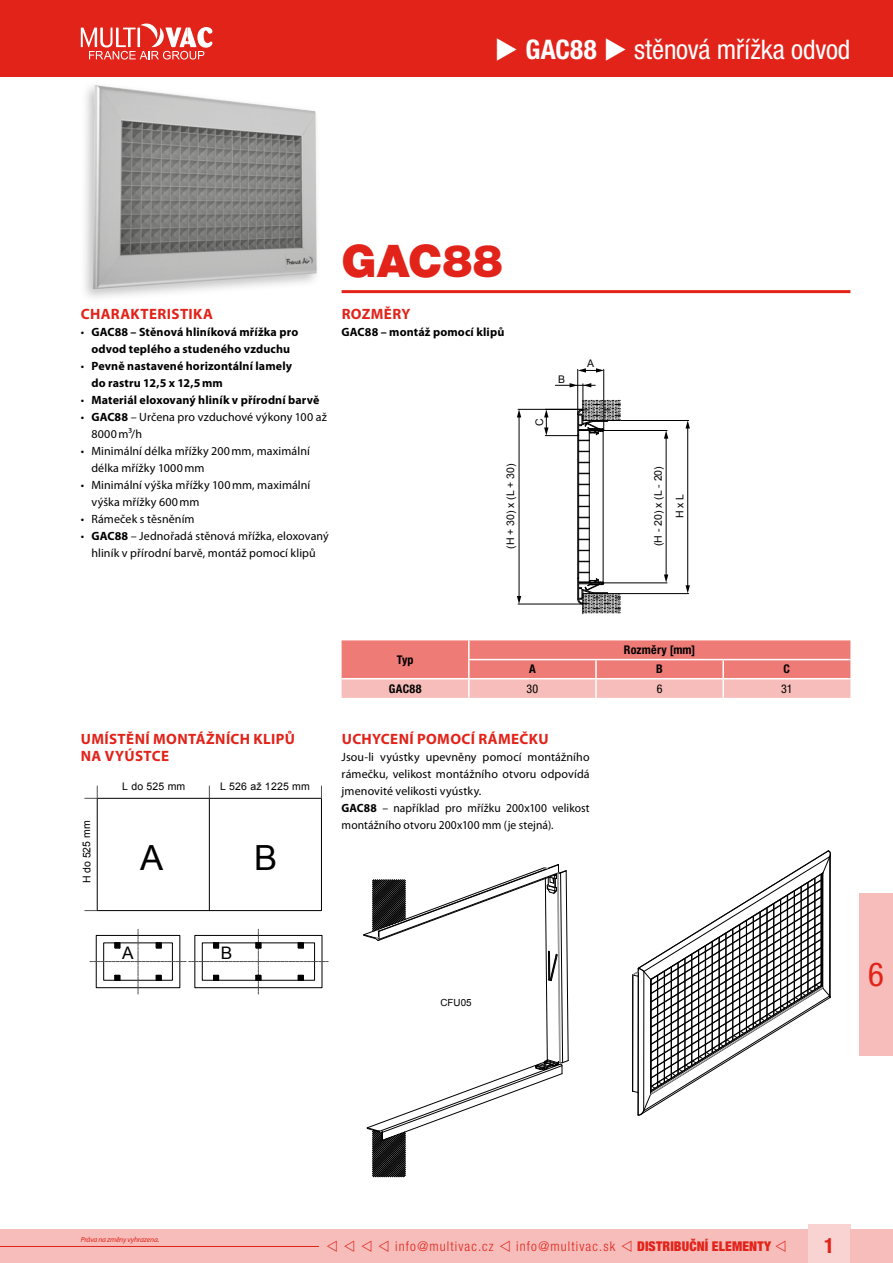
<style>
.page{position:relative;width:893px;height:1263px;background:#fff}
.page>*{position:absolute;margin:0;border:0;box-sizing:border-box;transform-origin:0 0}
.t1{font:900 45px "Helvetica Neue LT Pro";letter-spacing:.005em;color:#e2231a}
.t2{font:34.65px "Arial";color:#000}
.t3{font:condensed 33px "Helvetica Neue LT Pro";color:#e2231a}
.t4{font:condensed 27px "Helvetica Neue LT Pro";letter-spacing:-.005em;color:#fff}
.t5{font:700 condensed 21px "Helvetica Neue LT Pro";color:#e2231a}
.t6{font:17.25px "Arial";color:#000}
.t7{font:700 15px/17px "Myriad Pro";letter-spacing:.025em;color:#e2231a}
.t8{font:300 condensed 13.5px "Helvetica Neue LT Pro";letter-spacing:.08em;color:#e2231a}
.t9{font:12px/17px "Myriad Pro";letter-spacing:.01em;color:#000}
.t10{font:700 12px/17px "Myriad Pro";letter-spacing:.01em;color:#000;text-align:center}
.t11{font:700 condensed 12px "Helvetica Neue LT Pro";letter-spacing:.02em;color:#000}
.t12{font:condensed 12px "Helvetica Neue LT Pro";color:#000}
.t13{font:10.5px/21.5px "Arial";letter-spacing:.02em;color:#000;text-align:center}
.t14{font:9.9px "Arial";color:#000}
.t15{font:italic 7.5px "Myriad Pro";letter-spacing:-.015em;color:#e2231a}
.s1{font-weight:700}
.s2{font-weight:400}
.s3{font-weight:900}
</style>
<div class="page">
<div style="left:0;top:0;width:893px;height:77px;background:#e2231a"></div>
<div style="left:808px;top:1225px;width:42px;height:38px;background:#f9d3d1"></div>
<div style="left:850px;top:1229px;width:43px;height:34px;background:#f6bdba"></div>
<div style="left:0;top:1229px;width:808px;height:34px;background:#f6bdba"></div>
<hr style="left:0;top:1246px;width:319px;height:1px;background:#e2231a">
<div style="left:859px;top:893px;width:34px;height:162px;background:#f6bdba"></div>
<svg style="left:81px;top:23px;width:131px;height:37px"></svg>
<hr style="left:342px;top:290px;width:508px;height:3px;background:#e2231a">
<div style="left:79px;top:81px;width:242px;height:221px;background:#706f6f;opacity:.4"></div>
<img style="left:93px;top:111px;width:224px;height:178px">
<svg style="left:342px;top:640px;width:508px;height:58px;background:#f19793"></svg>
<hr style="left:620px;top:420px;width:69px;height:1px;background:#000">
<hr style="left:620px;top:593px;width:69px;height:1px;background:#000">
<hr style="left:687px;top:427px;width:1px;height:160px;background:#000">
<svg style="left:685px;top:420px;width:5px;height:8px"></svg>
<svg style="left:685px;top:585px;width:5px;height:8px"></svg>
<hr style="left:603px;top:430px;width:64px;height:1px;background:#000">
<hr style="left:603px;top:583px;width:64px;height:1px;background:#000">
<hr style="left:666px;top:437px;width:1px;height:139px;background:#000">
<svg style="left:664px;top:430px;width:4px;height:9px"></svg>
<svg style="left:664px;top:574px;width:4px;height:9px"></svg>
<hr style="left:545px;top:435px;width:33px;height:1px;background:#000">
<svg style="left:544px;top:410px;width:4px;height:26px"></svg>
<svg style="left:578px;top:368px;width:25px;height:5px"></svg>
<hr style="left:603px;top:369px;width:1px;height:61px;background:#000">
<hr style="left:518px;top:409px;width:64px;height:1px;background:#000">
<hr style="left:518px;top:604px;width:64px;height:1px;background:#000">
<hr style="left:519px;top:416px;width:1px;height:181px;background:#000">
<svg style="left:517px;top:409px;width:4px;height:8px"></svg>
<svg style="left:517px;top:596px;width:4px;height:8px"></svg>
<svg style="left:555px;top:383px;width:66px;height:231px"></svg>
<hr style="left:577px;top:369px;width:1px;height:46px;background:#000">
<hr style="left:97px;top:798px;width:1px;height:112px;background:#000">
<hr style="left:97px;top:798px;width:224px;height:1px;background:#000">
<svg style="left:90px;top:929px;width:238px;height:65px"></svg>
<hr style="left:321px;top:798px;width:1px;height:112px;background:#000">
<svg style="left:321px;top:786px;width:1px;height:12px"></svg>
<hr style="left:97px;top:910px;width:224px;height:1px;background:#000">
<hr style="left:209px;top:798px;width:1px;height:112px;background:#000">
<svg style="left:85px;top:786px;width:13px;height:13px"></svg>
<svg style="left:85px;top:910px;width:12px;height:1px"></svg>
<svg style="left:209px;top:786px;width:1px;height:12px"></svg>
<svg style="left:363px;top:864px;width:206px;height:313px"></svg>
<svg style="left:632px;top:850px;width:199px;height:266px"></svg>
<h3 class="t4" style="left:495px;top:34px;width:357px">◆ <span class="s1">GAC88</span> ◆ stěnová mřížka odvod</h3>
<p class="t7" style="left:81px;top:305px;width:134px">CHARAKTERISTIKA</p>
<p class="t10" style="left:81px;top:323px;width:219px"><span class="s2">•</span> GAC88 – Stěnová hliníková mřížka pro odvod teplého a studeného vzduchu</p>
<p class="t10" style="left:91px;top:357px;width:202px;text-align:left;text-indent:-11px"><span class="s2">•</span> Pevně nastavené horizontální lamely do rastru 12,5 x 12,5mm</p>
<p class="t10" style="left:81px;top:391px;width:240px"><span class="s2">•</span> Materiál eloxovaný hliník v přírodní barvě</p>
<p class="t9" style="left:91px;top:408px;width:237px;text-indent:-11px">• <span class="s1">GAC88</span> – Určena pro vzduchové výkony 100 až<br>8000m³/h</p>
<p class="t9" style="left:91px;top:442px;width:220px;text-indent:-11px">• Minimální délka mřížky 200mm, maximální délka mřížky 1000mm</p>
<p class="t9" style="left:91px;top:476px;width:220px;text-indent:-11px">• Minimální výška mřížky 100mm, maximální výška mřížky 600mm</p>
<p class="t9" style="left:81px;top:510px;width:115px">• Rámeček s těsněním</p>
<p class="t9" style="left:81px;top:527px;width:250px;text-align:center">• <span class="s1">GAC88</span> – Jednořadá stěnová mřížka, eloxovaný hliník v přírodní barvě, montáž pomocí klipů</p>
<h1 class="t1" style="left:342px;top:234px;width:163px">GAC88</h1>
<p class="t7" style="left:342px;top:305px;width:70px">ROZMĚRY</p>
<p class="t10" style="left:342px;top:323px;width:164px">GAC88 – montáž pomocí klipů</p>
<p class="t13" style="left:529px;top:426px;width:9px;rotate:-90deg">C</p>
<p class="t13" style="left:558px;top:368px;width:9px">B</p>
<p class="t13" style="left:587px;top:353px;width:9px">A</p>
<p class="t13" style="left:500px;top:549px;width:87px;rotate:-90deg">(H + 30) x (L + 30)</p>
<p class="t13" style="left:647px;top:546px;width:82px;rotate:-90deg">(H - 20) x (L - 20)<br>H x L</p>
<p class="t11" style="left:397px;top:652px;width:18px">Typ</p>
<p class="t11" style="left:624px;top:643px;width:73px">Rozměry [mm]</p>
<p class="t11" style="left:529px;top:662px;width:8px">A</p>
<p class="t11" style="left:656px;top:662px;width:8px">B</p>
<p class="t11" style="left:784px;top:662px;width:8px">C</p>
<p class="t11" style="left:389px;top:681px;width:34px">GAC88</p>
<p class="t12" style="left:526px;top:681px;width:13px">30</p>
<p class="t12" style="left:657px;top:681px;width:7px">6</p>
<p class="t12" style="left:781px;top:681px;width:13px">31</p>
<p class="t7" style="left:81px;top:730px;width:215px">UMÍSTĚNÍ MONTÁŽNÍCH KLIPŮ<br>NA VYÚSTCE</p>
<p class="t7" style="left:342px;top:730px;width:208px">UCHYCENÍ POMOCÍ RÁMEČKU</p>
<p class="t9" style="left:342px;top:748px;width:250px">Jsou-li vyústky upevněny pomocí montážního rámečku, velikost montážního otvoru odpovídá jmenovité velikosti vyústky.<br><span class="s1">GAC88</span> – například pro mřížku 200x100 velikost montážního otvoru 200x100 mm (je stejná).</p>
<p class="t13" style="left:122px;top:776px;width:65px">L do 525 mm</p>
<p class="t13" style="left:220px;top:776px;width:91px">L 526 až 1225 mm</p>
<p class="t13" style="left:76px;top:883px;width:65px;rotate:-90deg">H do 525 mm</p>
<h2 class="t2" style="left:140px;top:835px;width:25px">A</h2>
<h2 class="t2" style="left:254px;top:835px;width:25px">B</h2>
<h3 class="t6" style="left:122px;top:941px;width:13px">A</h3>
<h3 class="t6" style="left:221px;top:941px;width:13px">B</h3>
<p class="t14" style="left:441px;top:996px;width:33px">CFU05</p>
<h3 class="t3" style="left:868px;top:955px;width:17px">6</h3>
<p class="t15" style="left:81px;top:1235px;width:80px">Práva na změny vyhrazena.</p>
<p class="t8" style="left:326px;top:1239px;width:462px">❖ ❖ ❖ ❖ info@multivac.cz ❖ info@multivac.sk ❖ <span class="s3">DISTRIBUČNÍ ELEMENTY</span> ❖</p>
<h3 class="t5" style="left:824px;top:1233px;width:12px">1</h3>
</div>
